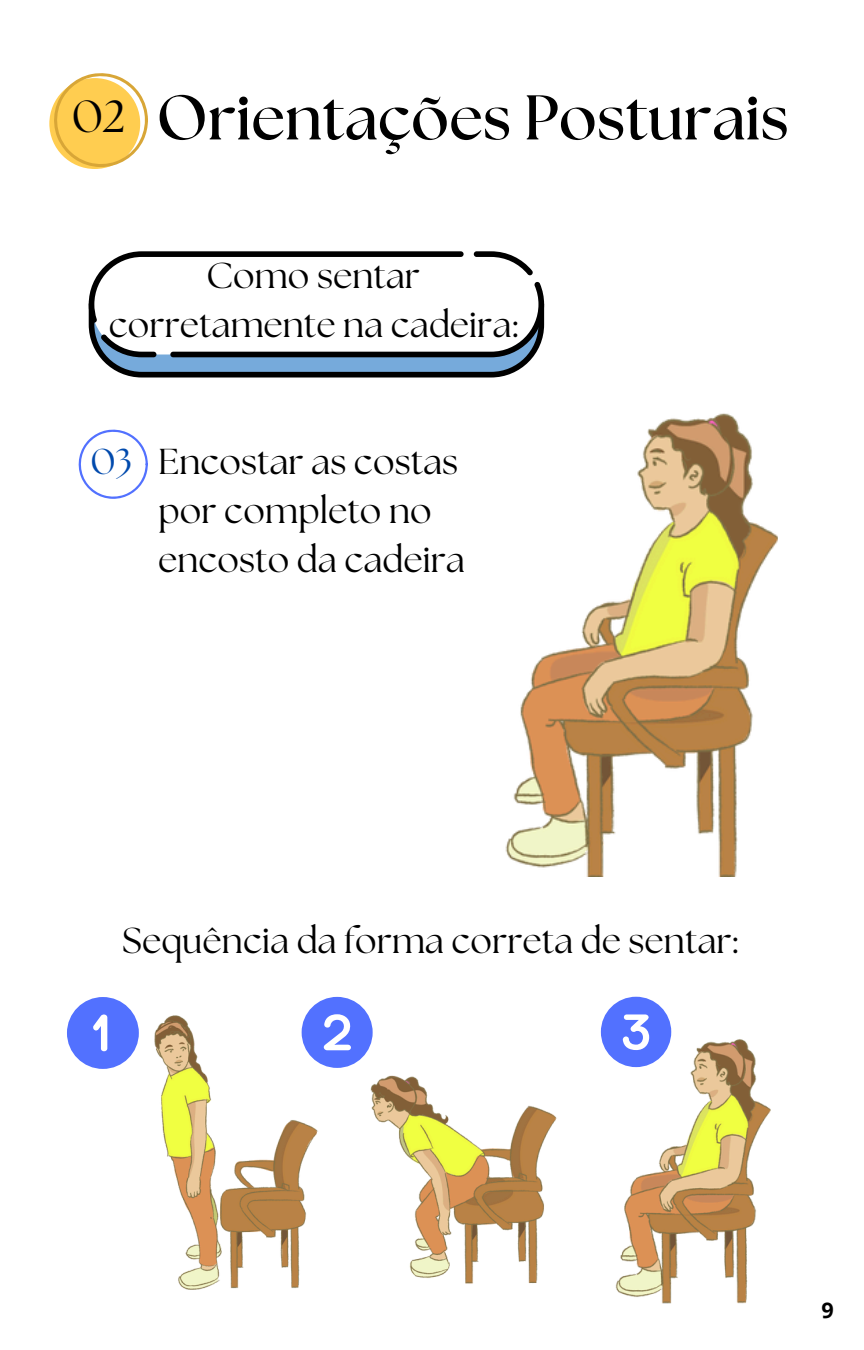
<style>
.page{position:relative;width:864px;height:1350px;background:#fff}
.page>*{position:absolute;margin:0;border:0;box-sizing:border-box;transform-origin:0 0}
.t1{font:700 63px "The Seasons";color:#000}
.t2{font:45px "The Seasons";color:#000}
.t3{font:36px/49.1px "The Seasons";color:#000;text-align:center}
.t4{font:36px "The Seasons";color:#004aad}
.t5{font:700 21.6px "Open Sans";color:#000}
</style>
<div class="page">
<svg style="left:89px;top:251px;width:455px;height:127px"></svg>
<svg style="left:79px;top:430px;width:69px;height:69px"></svg>
<img style="left:419px;top:314px;width:358px;height:562px">
<img style="left:122px;top:1011px;width:210px;height:279px">
<img style="left:359px;top:1004px;width:198px;height:280px">
<img style="left:600px;top:996px;width:171px;height:308px">
<div style="left:67px;top:997px;width:72px;height:72px;background:#5271ff;border-radius:50%"></div>
<svg style="left:93px;top:1015px;width:14px;height:36px"></svg>
<div style="left:302px;top:997px;width:71px;height:71px;background:#5271ff;border-radius:50%"></div>
<svg style="left:324px;top:1014px;width:27px;height:36px"></svg>
<div style="left:601px;top:997px;width:70px;height:70px;background:#5271ff;border-radius:50%"></div>
<svg style="left:623px;top:1014px;width:26px;height:36px"></svg>
<svg style="left:49px;top:78px;width:91px;height:91px"></svg>
<svg style="left:54px;top:73px;width:93px;height:94px"></svg>
<p class="t2" style="left:72px;top:96px;width:55px">02</p>
<p class="t1" style="left:156px;top:89px;width:634px">Orientações Posturais</p>
<h1 class="t3" style="left:109px;top:254px;width:410px">Como sentar corretamente na cadeira:</h1>
<p class="t4" style="left:91px;top:445px;width:43px">03</p>
<p class="t3" style="left:158px;top:440px;width:308px;text-align:left">Encostar as costas por completo no encosto da cadeira</p>
<p class="t3" style="left:122px;top:918px;width:617px">Sequência da forma correta de sentar:</p>
<p class="t5" style="left:822px;top:1295px;width:14px">9</p>
</div>
